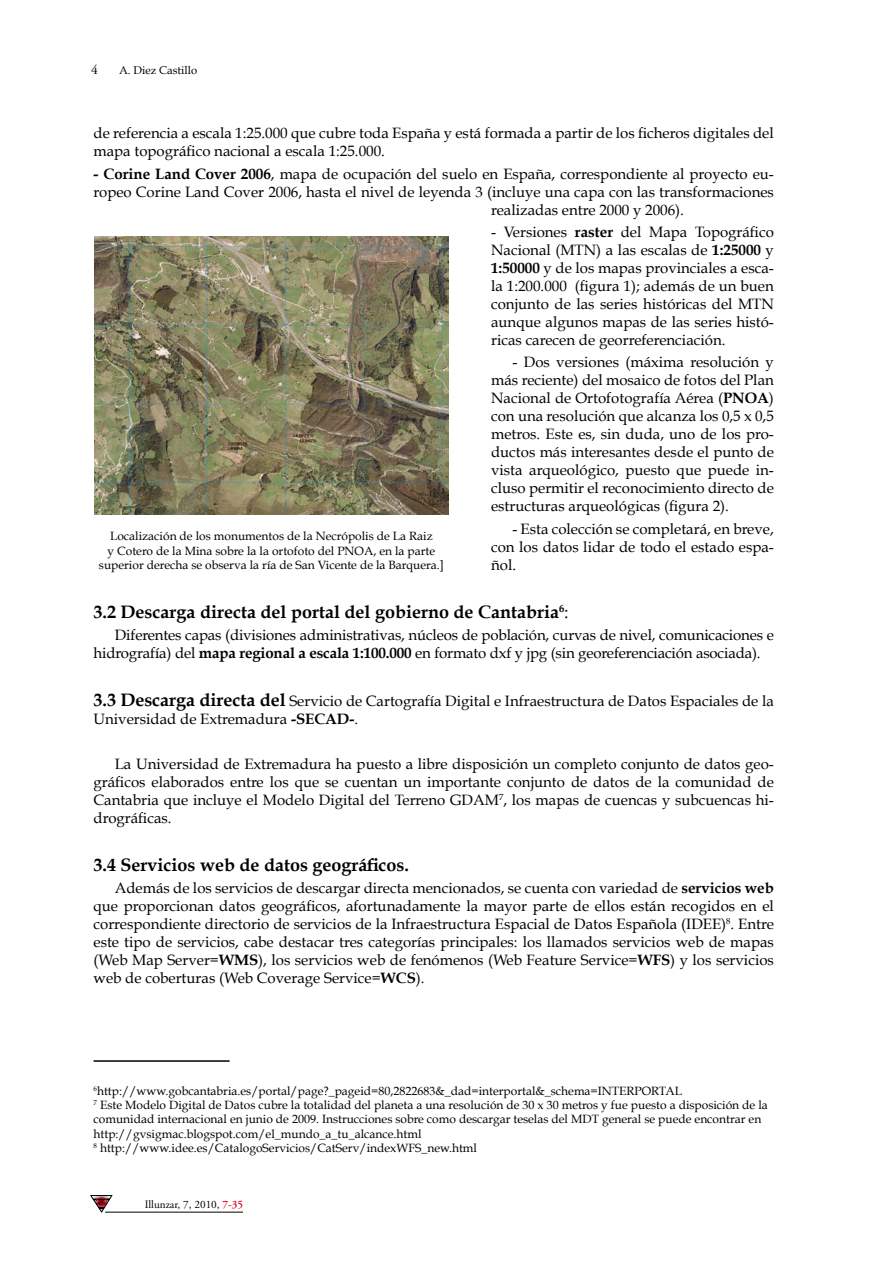
<style>
.page{position:relative;width:893px;height:1263px;background:#fff}
.page>*{position:absolute;margin:0;border:0;box-sizing:border-box;transform-origin:0 0}
.t1{font:700 18px "Book Antiqua";color:#000}
.t2{font:15px/18px "Book Antiqua";color:#000;text-align:justify}
.t3{font:12px/14.4px "Book Antiqua";color:#000;text-align:center}
.t4{font:11.25px "Adobe Garamond Pro";color:#000}
.t5{font:11.25px "Book Antiqua";color:#000}
.s1{font-weight:700}
.s2{font-weight:400}
.s3{font-weight:700;font-size:18px}
.s4{font-weight:600;color:#e2001a}
</style>
<div class="page">
<hr style="left:105px;top:1212px;width:138px;height:1px;background:#000">
<svg style="left:91px;top:1195px;width:21px;height:17px"></svg>
<img style="left:94px;top:237px;width:355px;height:277px">
<hr style="left:94px;top:1060px;width:136px;height:2px;background:#000">
<p class="t5" style="left:119px;top:63px;width:80px">A. Diez Castillo</p>
<p class="t2" style="left:94px;top:124px;width:682px">de referencia a escala 1:25.000 que cubre toda España y está formada a partir de los ficheros digitales del mapa topográfico nacional a escala 1:25.000.</p>
<p class="t2" style="left:94px;top:165px;width:682px"><span class="s1">- Corine Land Cover 2006</span>, mapa de ocupación del suelo en España, correspondiente al proyecto eu-</p>
<p class="t2" style="left:94px;top:183px;width:682px">ropeo Corine Land Cover 2006, hasta el nivel de leyenda 3 (incluye una capa con las transformaciones</p>
<p class="t2" style="left:491px;top:201px;width:194px">realizadas entre 2000 y 2006).</p>
<p class="t2" style="left:491px;top:223px;width:284px">- Versiones <span class="s1">raster</span> del Mapa Topográfico Nacional (MTN) a las escalas de <span class="s1">1:25000</span> y <span class="s1">1:50000</span> y de los mapas provinciales a esca&shy;la 1:200.000 (figura 1); además de un buen conjunto de las series históricas del MTN aunque algunos mapas de las series histó&shy;ricas carecen de georreferenciación.</p>
<p class="t2" style="left:491px;top:353px;width:284px;text-indent:21px">- Dos versiones (máxima resolución y más reciente) del mosaico de fotos del Plan Nacional de Ortofotografía Aérea (<span class="s1">PNOA</span>) con una resolución que alcanza los 0,5 x 0,5 metros. Este es, sin duda, uno de los pro&shy;ductos más interesantes desde el punto de vista arqueológico, puesto que puede in&shy;cluso permitir el reconocimiento directo de estructuras arqueológicas (figura 2).</p>
<p class="t2" style="left:491px;top:519px;width:284px;text-indent:21px">- Esta colección se completará, en breve, con los datos lidar de todo el estado espa&shy;ñol.</p>
<p class="t1" style="left:94px;top:601px;width:477px">3.2 Descarga directa del portal del gobierno de Cantabria<sup>6</sup><span class="s2">:</span></p>
<p class="t2" style="left:94px;top:626px;width:682px;text-indent:21px">Diferentes capas (divisiones administrativas, núcleos de población, curvas de nivel, comunicaciones e hidrografía) del <span class="s1">mapa regional a escala 1:100.000</span> en formato dxf y jpg (sin georeferenciación asociada).</p>
<p class="t2" style="left:94px;top:692px;width:682px"><span class="s3">3.3 Descarga directa del</span> Servicio de Cartografía Digital e Infraestructura de Datos Espaciales de la<br>Universidad de Extremadura <span class="s1">-SECAD-</span>.</p>
<p class="t2" style="left:94px;top:754px;width:682px;text-indent:21px">La Universidad de Extremadura ha puesto a libre disposición un completo conjunto de datos geo&shy;gráficos elaborados entre los que se cuentan un importante conjunto de datos de la comunidad de Cantabria que incluye el Modelo Digital del Terreno GDAM<sup>7</sup>, los mapas de cuencas y subcuencas hi&shy;drográficas.</p>
<p class="t1" style="left:94px;top:854px;width:317px">3.4 Servicios web de datos geográficos.</p>
<p class="t2" style="left:94px;top:879px;width:682px;text-indent:21px">Además de los servicios de descargar directa mencionados, se cuenta con variedad de <span class="s1">servicios web </span>que proporcionan datos geográficos, afortunadamente la mayor parte de ellos están recogidos en el correspondiente directorio de servicios de la Infraestructura Espacial de Datos Española (IDEE)<sup>8</sup>. Entre este tipo de servicios, cabe destacar tres categorías principales: los llamados servicios web de mapas (Web Map Server=<span class="s1">WMS</span>), los servicios web de fenómenos (Web Feature Service=<span class="s1">WFS</span>) y los servicios web de coberturas (Web Coverage Service=<span class="s1">WCS</span>).</p>
<p class="t3" style="left:99px;top:529px;width:346px">Localización de los monumentos de la Necrópolis de La Raiz<br>y Cotero de la Mina sobre la la ortofoto del PNOA, en la parte superior derecha se observa la ría de San Vicente de la Barquera.]</p>
<p class="t3" style="left:94px;top:1083px;width:676px;text-align:left"><sup>6</sup>http://www.gobcantabria.es/portal/page?_pageid=80,2822683&amp;_dad=interportal&amp;_schema=INTERPORTAL<br><sup>7</sup> Este Modelo Digital de Datos cubre la totalidad del planeta a una resolución de 30 x 30 metros y fue puesto a disposición de la comunidad internacional en junio de 2009. Instrucciones sobre como descargar teselas del MDT general se puede encontrar en http://gvsigmac.blogspot.com/el_mundo_a_tu_alcance.html<br><sup>8</sup> http://www.idee.es/CatalogoServicios/CatServ/indexWFS_new.html</p>
<p class="t4" style="left:145px;top:1198px;width:100px">Illunzar, 7, 2010, <span class="s4">7-35</span></p>
</div>
